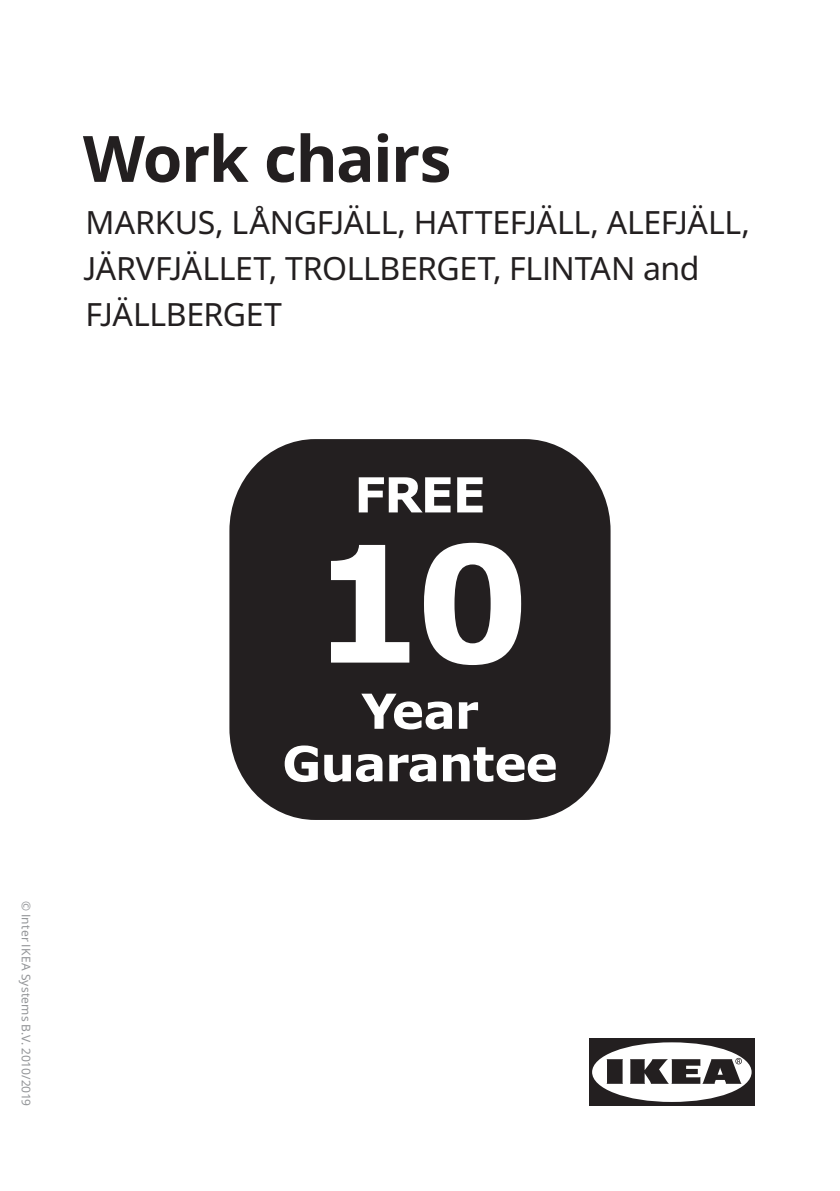
<style>
.page{position:relative;width:840px;height:1191px;background:#fff}
.page>*{position:absolute;margin:0;border:0;box-sizing:border-box;transform-origin:0 0}
.Product_name{font:700 64px "Noto IKEA Latin";letter-spacing:-.025em;color:#231f20}
.Intro_text{font:32px/46px "Noto IKEA Latin";letter-spacing:-.01em;color:#231f20}
.copyright{font:12px "Noto IKEA Latin";letter-spacing:.015em;color:#939598}
</style>
<div class="page">
<div style="left:588px;top:1038px;width:166px;height:67px;background:#231f20"></div>
<div style="left:591px;top:1042px;width:160px;height:60px;background:#fff;border-radius:50%"></div>
<svg style="left:606px;top:1058px;width:135px;height:25px"></svg>
<div style="left:229px;top:439px;width:381px;height:381px;background:#231f20;border-radius:89px"></div>
<svg style="left:331px;top:545px;width:78px;height:117px"></svg>
<svg style="left:424px;top:543px;width:97px;height:122px"></svg>
<svg style="left:361px;top:693px;width:91px;height:36px"></svg>
<svg style="left:458px;top:702px;width:20px;height:27px"></svg>
<svg style="left:284px;top:745px;width:33px;height:37px"></svg>
<svg style="left:324px;top:754px;width:58px;height:28px"></svg>
<svg style="left:389px;top:754px;width:47px;height:28px"></svg>
<svg style="left:443px;top:747px;width:112px;height:35px"></svg>
<svg style="left:358px;top:477px;width:92px;height:35px"></svg>
<svg style="left:457px;top:477px;width:25px;height:35px"></svg>
<p class="Product_name" style="left:83px;top:113px;width:370px">Work chairs</p>
<p class="Intro_text" style="left:83px;top:198px;width:668px">MARKUS, LÅNGFJÄLL, HATTEFJÄLL, ALEFJÄLL,<br>JÄRVFJÄLLET, TROLLBERGET, FLINTAN and<br>FJÄLLBERGET</p>
<p class="copyright" style="left:35px;top:901px;width:206px;rotate:90deg">© Inter IKEA Systems B.V. 2010/2019</p>
</div>
